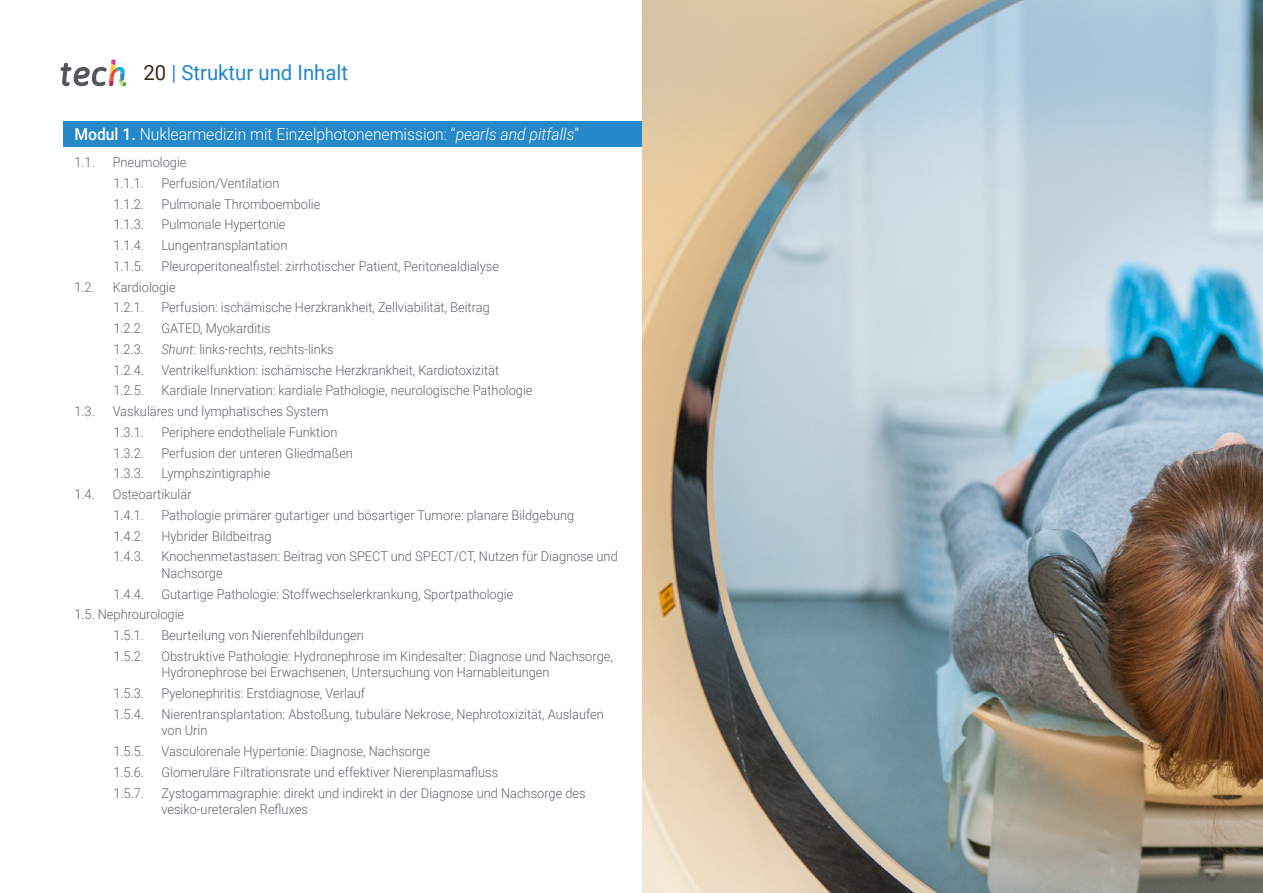
<style>
.page{position:relative;width:1263px;height:893px;background:#fff}
.page>*{position:absolute;margin:0;border:0;box-sizing:border-box;transform-origin:0 0}
.t1{font:21px "Roboto";color:#2488c9}
.t2{font:300 16.5px "Roboto";color:#fff;scale:.95 1}
.t3{font:300 13.5px/20.7px "Roboto";color:#61646a;scale:.95 1}
.s1{color:#312e20}
.s2{font-weight:500}
.s3{font-style:italic}
</style>
<div class="page">
<div style="left:63px;top:121px;width:600px;height:25px;background:#2488c9"></div>
<svg style="left:61px;top:60px;width:65px;height:27px"></svg>
<img style="left:642px;top:0;width:621px;height:893px">
<h1 class="t1" style="left:144px;top:57px;width:206px"><span class="s1">20</span> | Struktur und Inhalt</h1>
<p class="t2" style="left:74px;top:123px;width:533px"><span class="s2">Modul 1.</span> Nuklearmedizin mit Einzelphotonenemission: “<span class="s3">pearls and pitfalls</span>”</p>
<p class="t3" style="left:74px;top:151px;width:23px">1.1.</p>
<p class="t3" style="left:113px;top:151px;width:79px">Pneumologie<br>1.1.1.</p>
<p class="t3" style="left:161px;top:172px;width:126px">Perfusion/Ventilation</p>
<p class="t3" style="left:113px;top:193px;width:34px">1.1.2.</p>
<p class="t3" style="left:161px;top:193px;width:169px">Pulmonale Thromboembolie</p>
<p class="t3" style="left:113px;top:214px;width:34px">1.1.3.</p>
<p class="t3" style="left:161px;top:214px;width:132px">Pulmonale Hypertonie</p>
<p class="t3" style="left:113px;top:234px;width:34px">1.1.4.</p>
<p class="t3" style="left:161px;top:234px;width:134px">Lungentransplantation</p>
<p class="t3" style="left:113px;top:255px;width:34px">1.1.5.</p>
<p class="t3" style="left:161px;top:255px;width:357px">Pleuroperitonealfistel: zirrhotischer Patient, Peritonealdialyse</p>
<p class="t3" style="left:74px;top:276px;width:23px">1.2.</p>
<p class="t3" style="left:113px;top:276px;width:68px">Kardiologie<br>1.2.1.</p>
<p class="t3" style="left:161px;top:297px;width:347px">Perfusion: ischämische Herzkrankheit, Zellviabilität, Beitrag</p>
<p class="t3" style="left:113px;top:317px;width:34px">1.2.2.</p>
<p class="t3" style="left:161px;top:317px;width:117px">GATED, Myokarditis</p>
<p class="t3" style="left:113px;top:338px;width:34px">1.2.3.</p>
<p class="t3" style="left:161px;top:338px;width:183px"><span class="s3">Shunt</span>: links-rechts, rechts-links</p>
<p class="t3" style="left:113px;top:359px;width:34px">1.2.4.</p>
<p class="t3" style="left:161px;top:359px;width:357px">Ventrikelfunktion: ischämische Herzkrankheit, Kardiotoxizität</p>
<p class="t3" style="left:113px;top:380px;width:34px">1.2.5.</p>
<p class="t3" style="left:161px;top:380px;width:392px">Kardiale Innervation: kardiale Pathologie, neurologische Pathologie</p>
<p class="t3" style="left:74px;top:400px;width:23px">1.3.</p>
<p class="t3" style="left:113px;top:400px;width:229px">Vaskuläres und lymphatisches System<br>1.3.1.</p>
<p class="t3" style="left:161px;top:421px;width:187px">Periphere endotheliale Funktion</p>
<p class="t3" style="left:113px;top:442px;width:34px">1.3.2.</p>
<p class="t3" style="left:161px;top:442px;width:203px">Perfusion der unteren Gliedmaßen</p>
<p class="t3" style="left:113px;top:463px;width:34px">1.3.3.</p>
<p class="t3" style="left:161px;top:463px;width:116px">Lymphszintigraphie</p>
<p class="t3" style="left:74px;top:483px;width:23px">1.4.</p>
<p class="t3" style="left:113px;top:483px;width:85px">Osteoartikulär<br>1.4.1.</p>
<p class="t3" style="left:161px;top:504px;width:436px">Pathologie primärer gutartiger und bösartiger Tumore: planare Bildgebung</p>
<p class="t3" style="left:113px;top:525px;width:34px">1.4.2.</p>
<p class="t3" style="left:161px;top:525px;width:117px">Hybrider Bildbeitrag</p>
<p class="t3" style="left:113px;top:546px;width:34px">1.4.3.</p>
<p class="t3" style="left:161px;top:548px;width:482px;line-height:16.5px">Knochenmetastasen: Beitrag von SPECT und SPECT/CT, Nutzen für Diagnose und<br>Nachsorge</p>
<p class="t3" style="left:113px;top:583px;width:34px">1.4.4.</p>
<p class="t3" style="left:161px;top:583px;width:372px">Gutartige Pathologie: Stoffwechselerkrankung, Sportpathologie</p>
<p class="t3" style="left:74px;top:604px;width:117px">1.5. Nephrourologie</p>
<p class="t3" style="left:113px;top:624px;width:34px">1.5.1.</p>
<p class="t3" style="left:161px;top:624px;width:215px">Beurteilung von Nierenfehlbildungen</p>
<p class="t3" style="left:113px;top:645px;width:34px">1.5.2.</p>
<p class="t3" style="left:161px;top:647px;width:477px;line-height:16.5px">Obstruktive Pathologie: Hydronephrose im Kindesalter: Diagnose und Nachsorge,<br>Hydronephrose bei Erwachsenen, Untersuchung von Harnableitungen</p>
<p class="t3" style="left:113px;top:682px;width:34px">1.5.3.</p>
<p class="t3" style="left:161px;top:682px;width:216px">Pyelonephritis: Erstdiagnose, Verlauf</p>
<p class="t3" style="left:113px;top:703px;width:34px">1.5.4.</p>
<p class="t3" style="left:161px;top:705px;width:467px;line-height:16.5px">Nierentransplantation: Abstoßung, tubuläre Nekrose, Nephrotoxizität, Auslaufen von Urin</p>
<p class="t3" style="left:113px;top:740px;width:34px">1.5.5.</p>
<p class="t3" style="left:161px;top:740px;width:284px">Vasculorenale Hypertonie: Diagnose, Nachsorge</p>
<p class="t3" style="left:113px;top:761px;width:34px">1.5.6.</p>
<p class="t3" style="left:161px;top:761px;width:356px">Glomeruläre Filtrationsrate und effektiver Nierenplasmafluss</p>
<p class="t3" style="left:113px;top:782px;width:34px">1.5.7.</p>
<p class="t3" style="left:161px;top:784px;width:448px;line-height:16.5px">Zystogammagraphie: direkt und indirekt in der Diagnose und Nachsorge des vesiko-ureteralen Refluxes</p>
</div>
